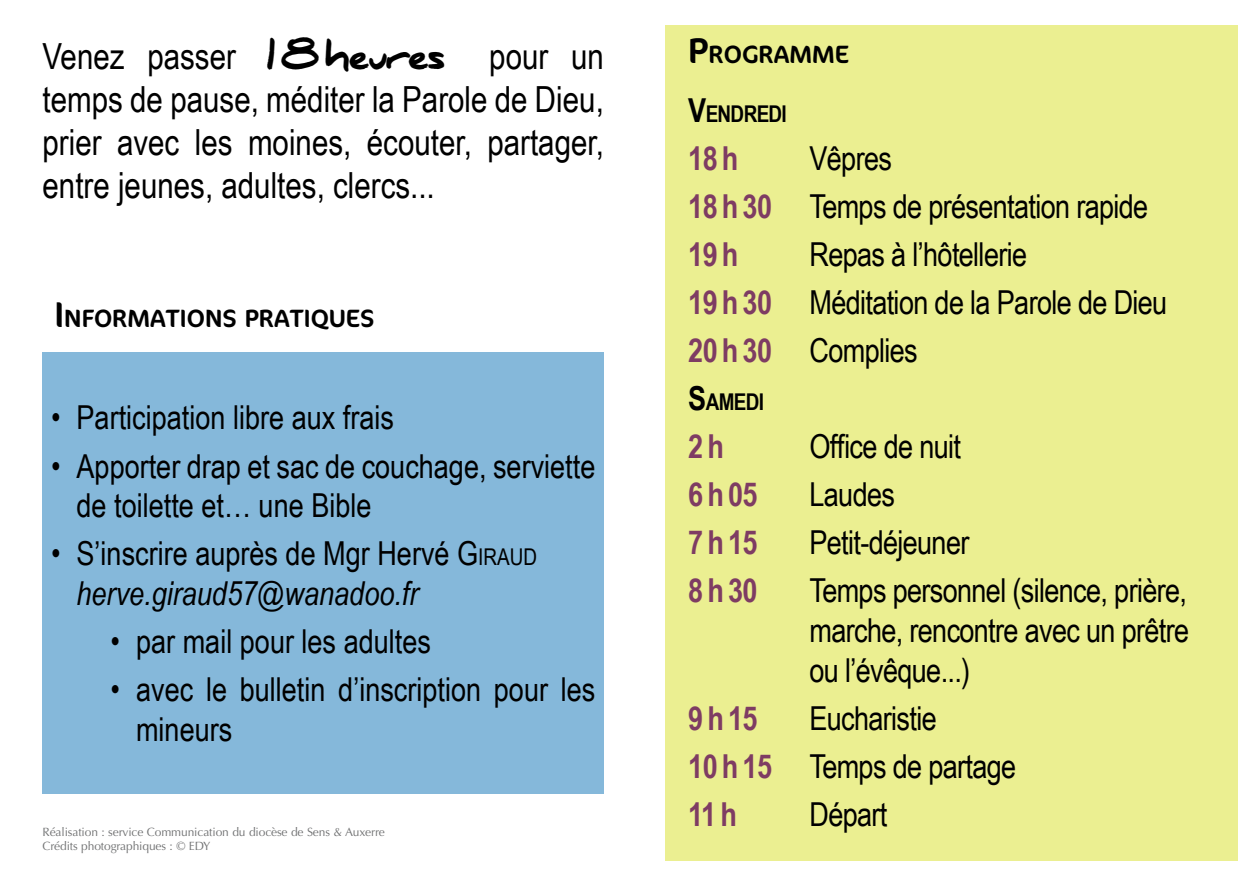
<style>
.page{position:relative;width:1259px;height:893px;background:#fff}
.page>*{position:absolute;margin:0;border:0;box-sizing:border-box;transform-origin:0 0}
.t1{font:36px/43.2px "Arial Narrow";color:#000;text-align:justify}
.t2{font:33px/39.6px "Arial Narrow";letter-spacing:-.02em;color:#000;text-align:justify}
.t3{font:33px/39.6px "Arial Narrow";color:#000}
.t4{font:700 33px "Arial Narrow";letter-spacing:.125em;color:#7e3c63}
.t5{font:italic 33px "Arial Narrow";color:#000}
.t6{font:25.2px "Cocon";color:#000}
.t7{font:700 23.1px "Arial Narrow";letter-spacing:-.03em;color:#000}
.Article-texte_couran{font:12px "Optima";letter-spacing:-.01em;color:#707172}
.s1{font-family:"Daniel";font-weight:900}
.s2{font-size:36px}
.s3{font-style:inherit}
.s4{font-size:23.1px}
.s5{font-size:33px}
</style>
<div class="page">
<div style="left:43px;top:352px;width:561px;height:442px;background:#85b8da"></div>
<div style="left:665px;top:26px;width:572px;height:835px;background:#ebef91"></div>
<p class="t1" style="left:43px;top:33px;width:563px">Venez passer <span class="s1">18 heures</span> pour un temps de pause, méditer la Parole de Dieu, prier avec les moines, écouter, partager, entre jeunes, adultes, clercs...</p>
<p class="t6" style="left:55px;top:304px;width:321px"><span class="s2">I</span> NFORMATIONS PRATIQUES</p>
<p class="t3" style="left:51px;top:397px;width:344px">• Participation libre aux frais</p>
<p class="t3" style="left:77px;top:445px;width:520px;text-indent:-26px">• Apporter drap et sac de couchage, serviette de toilette et… une Bible</p>
<p class="t3" style="left:51px;top:533px;width:487px">• S’inscrire auprès de Mgr Hervé <span class="s3">G</span><span class="s4">IRAUD</span></p>
<p class="t5" style="left:77px;top:570px;width:343px">herve.giraud57@wanadoo.fr</p>
<p class="t3" style="left:111px;top:620px;width:322px">• par mail pour les adultes</p>
<p class="t3" style="left:136px;top:668px;width:461px;text-indent:-26px">• avec le bulletin d’inscription pour les mineurs</p>
<p class="Article-texte_couran" style="left:43px;top:825px;width:344px">Réalisation : service Communication du diocèse de Sens &amp; Auxerre</p>
<p class="Article-texte_couran" style="left:43px;top:839px;width:169px">Crédits photographiques : © EDY</p>
<p class="t6" style="left:688px;top:40px;width:162px"><span class="s2">P</span>ROGRAMME</p>
<p class="t7" style="left:688px;top:97px;width:100px"><span class="s5">V</span>ENDREDI</p>
<p class="t4" style="left:688px;top:134px;width:52px">18h</p>
<p class="t2" style="left:809px;top:137px;width:84px">Vêpres</p>
<p class="t4" style="left:688px;top:182px;width:85px">18h30</p>
<p class="t2" style="left:809px;top:186px;width:340px">Temps de présentation rapide</p>
<p class="t4" style="left:688px;top:230px;width:52px">19h</p>
<p class="t2" style="left:809px;top:234px;width:219px">Repas à l’hôtellerie</p>
<p class="t4" style="left:688px;top:278px;width:85px">19h30</p>
<p class="t2" style="left:809px;top:282px;width:359px">Méditation de la Parole de Dieu</p>
<p class="t4" style="left:688px;top:326px;width:85px">20h30</p>
<p class="t2" style="left:809px;top:330px;width:110px">Complies</p>
<p class="t7" style="left:688px;top:385px;width:77px"><span class="s5">S</span>AMEDI</p>
<p class="t4" style="left:688px;top:422px;width:37px">2h</p>
<p class="t2" style="left:809px;top:426px;width:153px">Office de nuit</p>
<p class="t4" style="left:688px;top:470px;width:71px">6h05</p>
<p class="t2" style="left:809px;top:474px;width:87px">Laudes</p>
<p class="t4" style="left:688px;top:518px;width:71px">7h15</p>
<p class="t2" style="left:809px;top:522px;width:161px">Petit-déjeuner</p>
<p class="t4" style="left:688px;top:566px;width:71px">8h30</p>
<p class="t2" style="left:809px;top:570px;width:381px">Temps personnel (silence, prière, marche, rencontre avec un prêtre ou l’évêque...)</p>
<p class="t4" style="left:688px;top:693px;width:71px">9h15</p>
<p class="t2" style="left:809px;top:697px;width:129px">Eucharistie</p>
<p class="t4" style="left:688px;top:741px;width:85px">10h15</p>
<p class="t2" style="left:809px;top:745px;width:208px">Temps de partage</p>
<p class="t4" style="left:688px;top:789px;width:50px">11h</p>
<p class="t2" style="left:809px;top:793px;width:79px">Départ</p>
</div>
